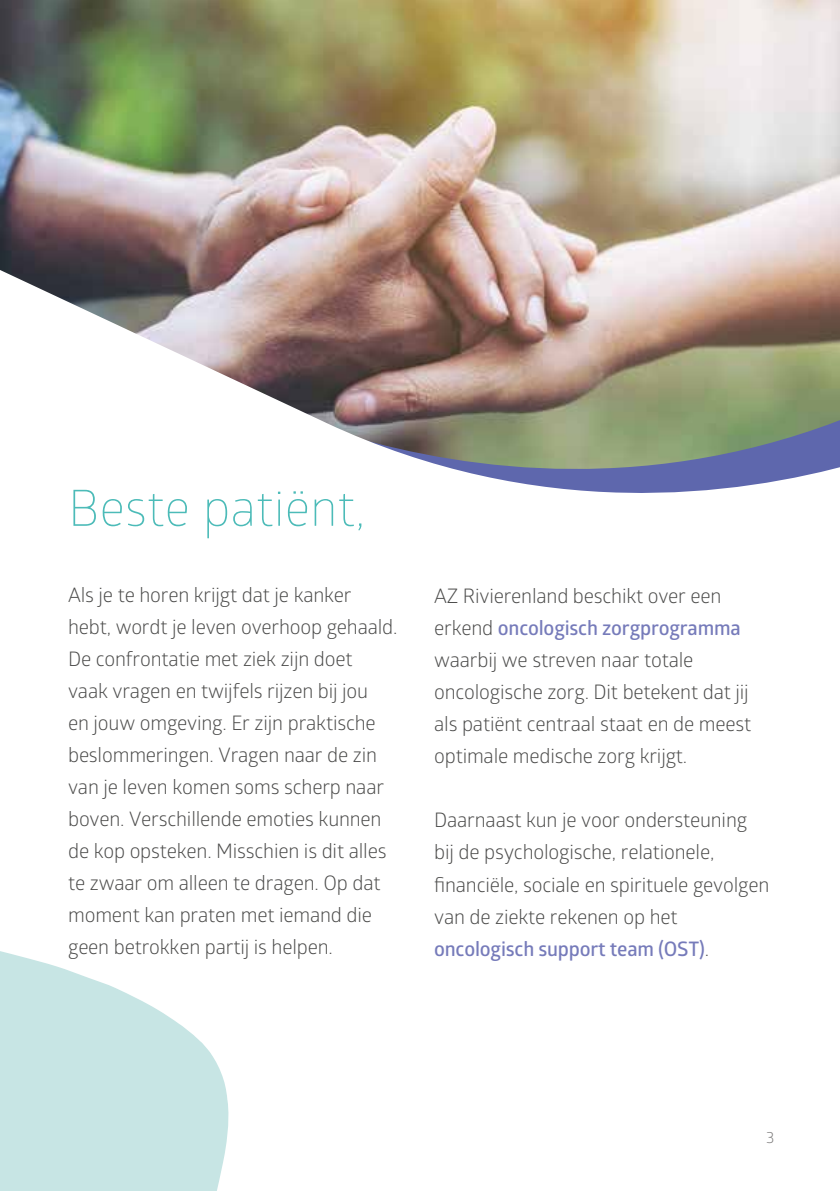
<style>
.page{position:relative;width:840px;height:1191px;background:#fff}
.page>*{position:absolute;margin:0;border:0;box-sizing:border-box;transform-origin:0 0}
.t1{font:300 50px "Glober";color:#4cbbb8}
.t2{font:20px/32px "Glober";letter-spacing:-.01em;color:#4a4a49}
.t3{font:16px "Glober";color:#7c7b7b}
.s1{font-weight:600;color:#767bba}
</style>
<div class="page">
<img style="left:1px;top:0;width:838px;height:262px">
<img style="left:0;top:262px;width:839px;height:231px">
<svg style="left:0;top:951px;width:229px;height:240px;fill:#c7e5e4"></svg>
<h1 class="t1" style="left:68px;top:473px;width:298px">Beste patiënt,</h1>
<p class="t2" style="left:68px;top:578px;width:331px">Als je te horen krijgt dat je kanker hebt, wordt je leven overhoop gehaald.<br>De confrontatie met ziek zijn doet<br>vaak vragen en twijfels rijzen bij jou<br>en jouw omgeving. Er zijn praktische beslommeringen. Vragen naar de zin van je leven komen soms scherp naar boven. Verschillende emoties kunnen de kop opsteken. Misschien is dit alles te zwaar om alleen te dragen. Op dat moment kan praten met iemand die geen betrokken partij is helpen.</p>
<p class="t2" style="left:434px;top:579px;width:318px">AZ Rivierenland beschikt over een erkend <span class="s1">oncologisch zorgprogramma </span>waarbij we streven naar totale oncologische zorg. Dit betekent dat jij als patiënt centraal staat en de meest optimale medische zorg krijgt.</p>
<p class="t2" style="left:434px;top:803px;width:336px">Daarnaast kun je voor ondersteuning bij de psychologische, relationele, financiële, sociale en spirituele gevolgen van de ziekte rekenen op het <span class="s1">oncologisch support team (OST)</span>.</p>
<p class="t3" style="left:765px;top:1125px;width:10px">3</p>
</div>
